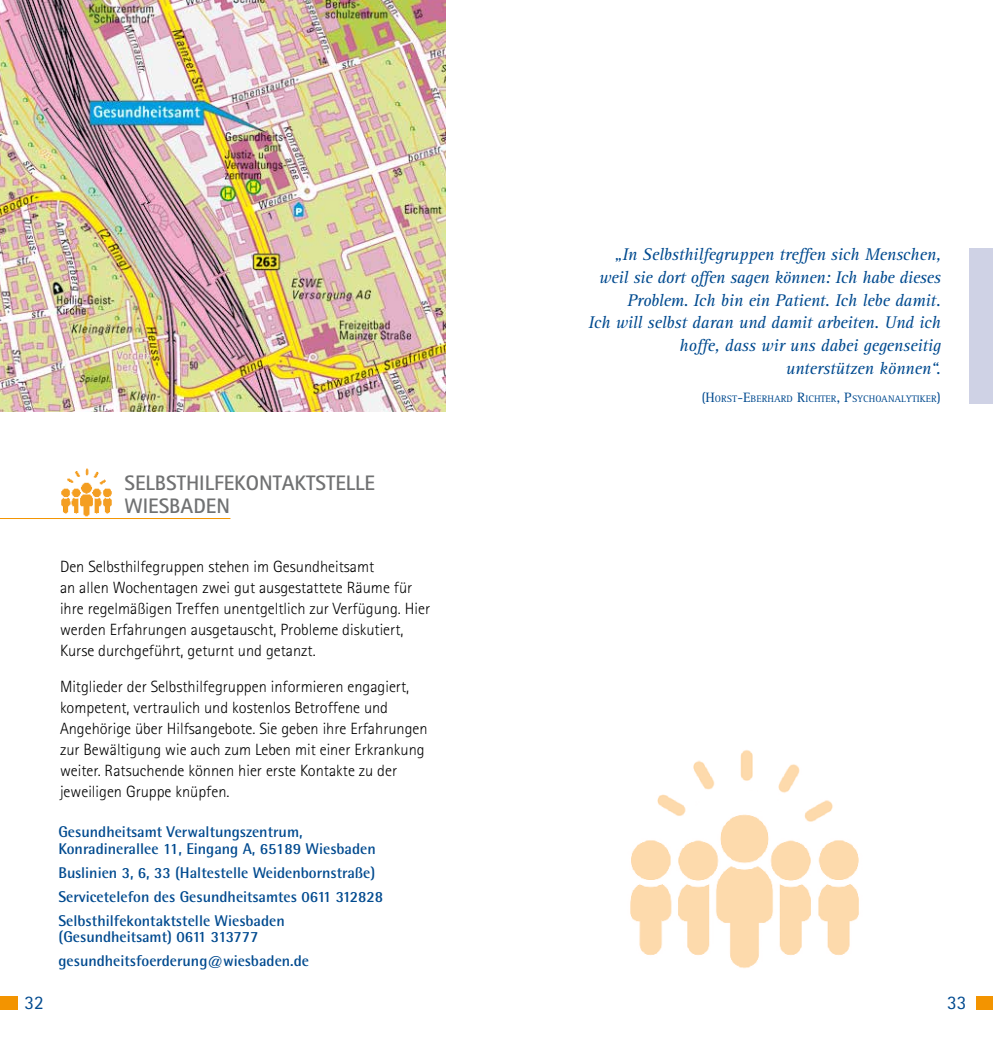
<style>
.page{position:relative;width:993px;height:1042px;background:#fff}
.page>*{position:absolute;margin:0;border:0;box-sizing:border-box;transform-origin:0 0}
.t1{font:700 21px/22.8px "Rotis Sans Serif";color:#707172}
.t2{font:19.25px "Rotis Sans Serif";color:#004a8f}
.t3{font:italic 17.5px/22.8px "Rotis Serif";letter-spacing:-.01em;color:#004a8f;text-align:right}
.t4{font:300 16.28px/21px "Rotis Sans Serif";color:#000}
.t5{font:700 15.58px/23.8px "Rotis Semi Sans";color:#004a8f}
.t6{font:9.8px "Rotis Serif";color:#004a8f}
.s1{font-size:14px}
</style>
<div class="page">
<div style="left:0;top:996px;width:17px;height:13px;background:#f39400"></div>
<div style="left:976px;top:996px;width:16px;height:13px;background:#f39400"></div>
<img style="left:0;top:0;width:445px;height:412px">
<img style="left:61px;top:468px;width:51px;height:48px">
<hr style="left:0;top:518px;width:230px;height:1px;background:#f39400">
<div style="left:969px;top:248px;width:23px;height:155px;background:#cfd2e5"></div>
<img style="left:630px;top:750px;width:229px;height:219px">
<p class="t1" style="left:124px;top:471px;width:252px">SELBSTHILFEKONTAKTSTELLE<br>WIESBADEN</p>
<p class="t4" style="left:60px;top:556px;width:371px">Den Selbsthilfegruppen stehen im Gesundheitsamt<br>an allen Wochentagen zwei gut ausgestattete Räume für ihre regelmäßigen Treffen unentgeltlich zur Verfügung. Hier werden Erfahrungen ausgetauscht, Probleme diskutiert, Kurse durchgeführt, geturnt und getanzt.</p>
<p class="t4" style="left:60px;top:676px;width:369px">Mitglieder der Selbsthilfegruppen informieren engagiert, kompetent, vertraulich und kostenlos Betroffene und Angehörige über Hilfsangebote. Sie geben ihre Erfahrungen zur Bewältigung wie auch zum Leben mit einer Erkrankung weiter. Ratsuchende können hier erste Kontakte zu der jeweiligen Gruppe knüpfen.</p>
<p class="t5" style="left:58px;top:823px;width:319px;line-height:16.8px">Gesundheitsamt Verwaltungszentrum,<br>Konradinerallee 11, Eingang A, 65189 Wiesbaden</p>
<p class="t5" style="left:58px;top:860px;width:326px">Buslinien 3, 6, 33 (Haltestelle Weidenbornstraße)<br>Servicetelefon des Gesundheitsamtes 0611 312828<br>Selbsthilfekontaktstelle Wiesbaden</p>
<p class="t5" style="left:58px;top:925px;width:252px">(Gesundheitsamt) 0611 313777 gesundheitsfoerderung@wiesbaden.de</p>
<p class="t3" style="left:588px;top:244px;width:353px">„In Selbsthilfegruppen treffen sich Menschen, weil sie dort offen sagen können: Ich habe dieses Problem. Ich bin ein Patient. Ich lebe damit.<br>Ich will selbst daran und damit arbeiten. Und ich hoffe, dass wir uns dabei gegenseitig unterstützen können“.</p>
<p class="t6" style="left:701px;top:393px;width:240px"><span class="s1">(H</span>ORST<span class="s1">-E</span>BERHARD <span class="s1">R</span>ICHTER<span class="s1">, P</span>SYCHOANALYTIKER<span class="s1">)</span></p>
<p class="t2" style="left:24px;top:991px;width:21px">32</p>
<p class="t2" style="left:946px;top:991px;width:21px">33</p>
</div>
